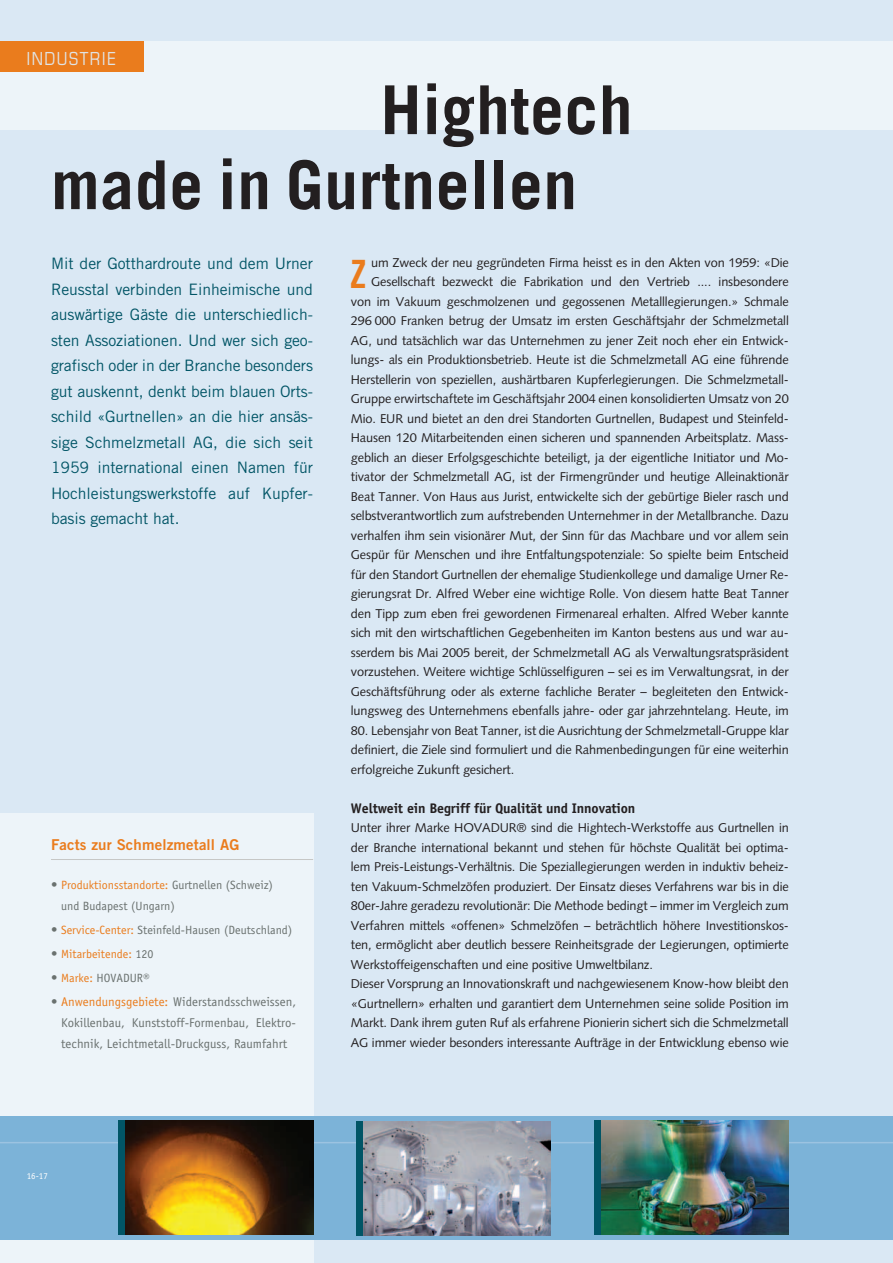
<style>
.page{position:relative;width:893px;height:1263px;background:#dae8f4}
.page>*{position:absolute;margin:0;border:0;box-sizing:border-box;transform-origin:0 0}
.t1{font:700 67.5px/75px "Trade Gothic";letter-spacing:.01em;color:#231f20}
.Grundtext_2sp{font:39px "Trade Gothic Bold Cond Twenty";color:#ea7c1d}
.t2{font:condensed 18px "Eurostile";letter-spacing:.075em;color:#e0e3e4}
.Lead{font:15.75px/25.5px "Trade Gothic";letter-spacing:-.005em;color:#015566;text-align:justify}
.Grundtext_2sp-2{font:15px "Trade Gothic Bold Two";letter-spacing:.01em;color:#ea7c1d}
.Grundtext_2sp-3{font:700 13.95px "Officina Sans";letter-spacing:-.01em;color:#231f20}
.Grundtext_2sp-4{font:12.75px/19.5px "Syntax";letter-spacing:-.01em;color:#231f20;text-align:justify}
.Grundtext{font:12.75px/19.5px "Syntax";letter-spacing:-.01em;color:#231f20;text-align:justify}
.t3{font:12.75px/21px "Officina Sans";color:#6a716f;text-align:justify}
.t4{font:12px/21px "Officina Sans";color:#6a716f}
.t5{font:12px "Officina Sans";color:#ea7c1d}
.t6{font:9px "Officina Sans";color:#fff}
.s1{font-size:12.75px}
.s2{color:#ea7c1d}
.s3{font-size:12.75px;color:#6a716f}
.s4{color:#6a716f}
</style>
<div class="page">
<div style="left:0;top:813px;width:313px;height:450px;background:#edf4f9"></div>
<div style="left:0;top:42px;width:893px;height:88px;background:#edf4f9"></div>
<div style="left:0;top:1116px;width:893px;height:123px;background:#7cb3d8"></div>
<hr style="left:0;top:1142px;width:893px;height:1px;background:#9cc3e1">
<div style="left:0;top:42px;width:143px;height:30px;background:#ea7c1d"></div>
<img style="left:362px;top:1121px;width:189px;height:115px">
<div style="left:356px;top:1121px;width:6px;height:115px;background:#015566"></div>
<img style="left:600px;top:1120px;width:189px;height:115px">
<div style="left:594px;top:1120px;width:6px;height:115px;background:#015566"></div>
<img style="left:124px;top:1120px;width:189px;height:115px">
<div style="left:118px;top:1120px;width:6px;height:115px;background:#015566"></div>
<hr style="left:51px;top:859px;width:262px;height:1px;background:#c6c7c6">
<p class="t2" style="left:26px;top:48px;width:91px">INDUSTRIE</p>
<p class="t1" style="left:51px;top:72px;width:583px;text-indent:329px">Hightech made in Gurtnellen</p>
<p class="Lead" style="left:51px;top:251px;width:263px">Mit der Gotthardroute und dem Urner Reusstal verbinden Einheimische und auswärtige Gäste die unterschiedlich&shy;sten Assoziationen. Und wer sich geo&shy;grafisch oder in der Branche besonders gut auskennt, denkt beim blauen Orts&shy;schild «Gurtnellen» an die hier ansäs&shy;sige Schmelzmetall AG, die sich seit 1959 international einen Namen für Hochleistungswerkstoffe auf Kupfer&shy;basis gemacht hat.</p>
<p class="Grundtext_2sp-2" style="left:51px;top:835px;width:190px">Facts zur Schmelzmetall AG</p>
<p class="t4" style="left:61px;top:875px;width:213px;text-indent:-10px"><span class="s1">•</span> <span class="s2">Produktionsstandorte:</span> Gurtnellen (Schweiz) und Budapest (Ungarn)</p>
<p class="t4" style="left:51px;top:920px;width:243px"><span class="s1">•</span> <span class="s2">Service-Center:</span> Steinfeld-Hausen (Deutschland)</p>
<p class="t5" style="left:51px;top:947px;width:104px"><span class="s3">•</span> Mitarbeitende: <span class="s4">120</span></p>
<p class="t4" style="left:51px;top:968px;width:100px"><span class="s1">•</span> <span class="s2">Marke:</span> HOVADUR®</p>
<p class="t3" style="left:61px;top:991px;width:236px;text-indent:-10px">• <span class="s2">Anwendungsgebiete:</span> Widerstandsschweissen, Kokillenbau, Kunststoff-Formenbau, Elektro&shy;technik, Leichtmetall-Druckguss, Raumfahrt</p>
<p class="Grundtext_2sp-4" style="left:351px;top:253px;width:439px;text-align:right">um Zweck der neu gegründeten Firma heisst es in den Akten von 1959: «Die Gesellschaft bezweckt die Fabrikation und den Vertrieb .... insbesondere von im Vakuum geschmolzenen und gegossenen Metalllegierungen.» Schmale 296 000 Franken betrug der Umsatz im ersten Geschäftsjahr der Schmelzmetall AG, und tatsächlich war das Unternehmen zu jener Zeit noch eher ein Entwick&shy;lungs- als ein Produktionsbetrieb. Heute ist die Schmelzmetall AG eine führende Herstellerin von speziellen, aushärtbaren Kupferlegierungen. Die Schmelzmetall-Gruppe erwirtschaftete im Geschäftsjahr 2004 einen konsolidierten Umsatz von 20<br>Mio. EUR und bietet an den drei Standorten Gurtnellen, Budapest und Steinfeld-Hausen 120 Mitarbeitenden einen sicheren und spannenden Arbeitsplatz. Mass&shy;geblich an dieser Erfolgsgeschichte beteiligt, ja der eigentliche Initiator und Mo&shy;tivator der Schmelzmetall AG, ist der Firmengründer und heutige Alleinaktionär Beat Tanner. Von Haus aus Jurist, entwickelte sich der gebürtige Bieler rasch und selbstverantwortlich zum aufstrebenden Unternehmer in der Metallbranche. Dazu verhalfen ihm sein visionärer Mut, der Sinn für das Machbare und vor allem sein Gespür für Menschen und ihre Entfaltungspotenziale: So spielte beim Entscheid für den Standort Gurtnellen der ehemalige Studienkollege und damalige Urner Re&shy;gierungsrat Dr. Alfred Weber eine wichtige Rolle. Von diesem hatte Beat Tanner den Tipp zum eben frei gewordenen Firmenareal erhalten. Alfred Weber kannte sich mit den wirtschaftlichen Gegebenheiten im Kanton bestens aus und war au&shy;sserdem bis Mai 2005 bereit, der Schmelzmetall AG als Verwaltungsratspräsident vorzustehen. Weitere wichtige Schlüsselfiguren – sei es im Verwaltungsrat, in der Geschäftsführung oder als externe fachliche Berater – begleiteten den Entwick&shy;lungsweg des Unternehmens ebenfalls jahre- oder gar jahrzehntelang. Heute, im</p>
<p class="Grundtext_2sp-4" style="left:351px;top:721px;width:439px">80. Lebensjahr von Beat Tanner, ist die Ausrichtung der Schmelzmetall-Gruppe klar definiert, die Ziele sind formuliert und die Rahmenbedingungen für eine weiterhin erfolgreiche Zukunft gesichert.</p>
<p class="Grundtext_2sp-3" style="left:351px;top:799px;width:286px">Weltweit ein Begriff für Qualität und Innovation</p>
<p class="Grundtext_2sp-4" style="left:351px;top:818px;width:439px">Unter ihrer Marke HOVADUR® sind die Hightech-Werkstoffe aus Gurtnellen in der Branche international bekannt und stehen für höchste Qualität bei optima&shy;lem Preis-Leistungs-Verhältnis. Die Speziallegierungen werden in induktiv beheiz&shy;ten Vakuum-Schmelzöfen produziert. Der Einsatz dieses Verfahrens war bis in die 80er-Jahre geradezu revolutionär: Die Methode bedingt – immer im Vergleich zum Verfahren mittels «offenen» Schmelzöfen – beträchtlich höhere Investitionskos&shy;ten, ermöglicht aber deutlich bessere Reinheitsgrade der Legierungen, optimierte Werkstoffeigenschaften und eine positive Umweltbilanz.</p>
<p class="Grundtext" style="left:351px;top:974px;width:439px">Dieser Vorsprung an Innovationskraft und nachgewiesenem Know-how bleibt den «Gurtnellern» erhalten und garantiert dem Unternehmen seine solide Position im Markt. Dank ihrem guten Ruf als erfahrene Pionierin sichert sich die Schmelzmetall AG immer wieder besonders interessante Aufträge in der Entwicklung ebenso wie</p>
<p class="Grundtext_2sp" style="left:349px;top:250px;width:19px">Z</p>
<p class="t6" style="left:27px;top:1170px;width:23px">16-17</p>
</div>
